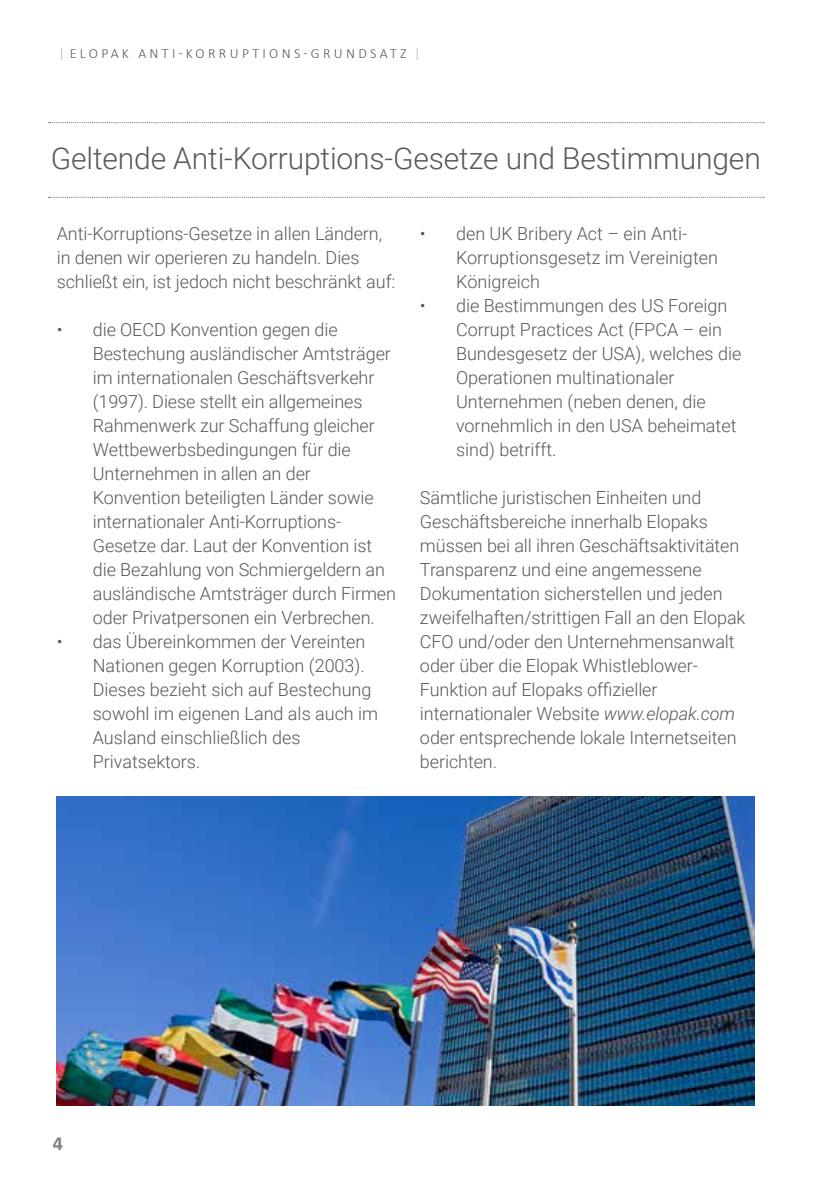
<style>
.page{position:relative;width:840px;height:1191px;background:#fff}
.page>*{position:absolute;margin:0;border:0;box-sizing:border-box;transform-origin:0 0}
.t1{font:300 30px "Roboto";letter-spacing:-.005em;color:#58595b}
.t2{font:700 20px "Calibri";color:#808285}
.t3{font:300 18px/24px "Roboto";letter-spacing:-.005em;color:#58595b}
.t4{font:300 14px "Calibri";letter-spacing:.24em;color:#58595b}
.s1{font-family:"Roboto";color:#a7a9ac}
.s2{font-style:italic}
</style>
<div class="page">
<svg style="left:49px;top:122px;width:714px;height:1px"></svg>
<svg style="left:49px;top:197px;width:714px;height:1px"></svg>
<img style="left:57px;top:797px;width:697px;height:309px">
<p class="t4" style="left:60px;top:45px;width:360px"><span class="s1">|</span> ELOPAK ANTI-KORRUPTIONS-GRUNDSATZ <span class="s1">|</span></p>
<h1 class="t1" style="left:51px;top:137px;width:711px">Geltende Anti-Korruptions-Gesetze und Bestimmungen</h1>
<p class="t3" style="left:57px;top:221px;width:340px">Anti-Korruptions-Gesetze in allen Ländern, in denen wir operieren zu handeln. Dies schließt ein, ist jedoch nicht beschränkt auf:</p>
<p class="t3" style="left:93px;top:317px;width:304px;text-indent:-36px">• die OECD Konvention gegen die Bestechung ausländischer Amtsträger im internationalen Geschäftsverkehr (1997). Diese stellt ein allgemeines Rahmenwerk zur Schaffung gleicher Wettbewerbsbedingungen für die Unternehmen in allen an der Konvention beteiligten Länder sowie internationaler Anti-Korruptions-Gesetze dar. Laut der Konvention ist die Bezahlung von Schmiergeldern an ausländische Amtsträger durch Firmen oder Privatpersonen ein Verbrechen.</p>
<p class="t3" style="left:93px;top:629px;width:287px;text-indent:-36px">• das Übereinkommen der Vereinten<br>Nationen gegen Korruption (2003).<br>Dieses bezieht sich auf Bestechung sowohl im eigenen Land als auch im<br>Ausland einschließlich des<br>Privatsektors.</p>
<p class="t3" style="left:456px;top:221px;width:263px;text-indent:-36px">• den UK Bribery Act – ein Anti-<br>Korruptionsgesetz im Vereinigten<br>Königreich</p>
<p class="t3" style="left:456px;top:293px;width:287px;text-indent:-36px">• die Bestimmungen des US Foreign<br>Corrupt Practices Act (FPCA – ein<br>Bundesgesetz der USA), welches die<br>Operationen multinationaler<br>Unternehmen (neben denen, die vornehmlich in den USA beheimatet sind) betrifft.</p>
<p class="t3" style="left:420px;top:485px;width:327px">Sämtliche juristischen Einheiten und Geschäftsbereiche innerhalb Elopaks müssen bei all ihren Geschäftsaktivitäten Transparenz und eine angemessene Dokumentation sicherstellen und jeden zweifelhaften/strittigen Fall an den Elopak CFO und/oder den Unternehmensanwalt oder über die Elopak Whistleblower-Funktion auf Elopaks offizieller internationaler Website <span class="s2">www.elopak.com </span>oder entsprechende lokale Internetseiten berichten.</p>
<p class="t2" style="left:53px;top:1130px;width:12px">4</p>
</div>
